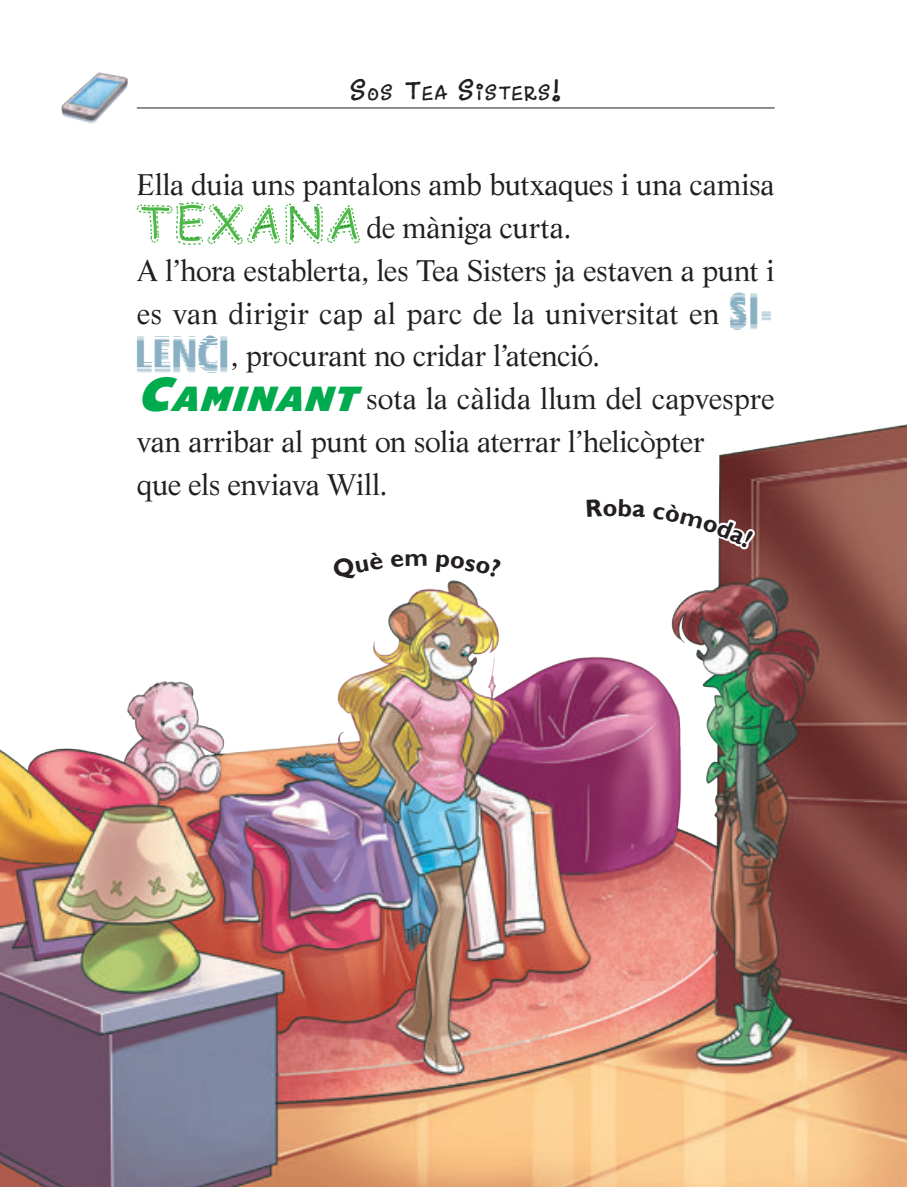
<style>
.page{position:relative;width:907px;height:1187px;background:#fff}
.page>*{position:absolute;margin:0;border:0;box-sizing:border-box;transform-origin:0 0}
.t1{font:30.38px "Dance Party";letter-spacing:.055em;color:#231f20}
.t2{font:29.25px "Life";letter-spacing:-.01em;color:#231f20}
.t3{font:29.25px "Life";letter-spacing:.01em;color:#231f20}
.s1{font-size:40.5px}
.s2{font-family:"Nervous";font-size:36px;color:#8ab1c3}
.s3{font-family:"Bemio";font-style:italic;font-size:49.5px;color:#00ab4d}
.s4{font-family:"Bemio";font-style:italic;font-size:36px;color:#00ab4d}
</style>
<div class="page">
<img style="left:0;top:424px;width:907px;height:763px">
<svg style="left:136px;top:202px;width:224px;height:43px"></svg>
<hr style="left:137px;top:108px;width:638px;height:1px;background:#231f20">
<img style="left:61px;top:72px;width:93px;height:52px">
<svg style="left:0;top:1184px;width:4px;height:3px"></svg>
<svg style="left:328px;top:547px;width:178px;height:61px"></svg>
<svg style="left:582px;top:493px;width:177px;height:60px"></svg>
<p class="t1" style="left:351px;top:76px;width:211px"><span class="s1">s</span>os <span class="s1">t</span>ea <span class="s1">s</span>isters<span class="s1">!</span></p>
<p class="t2" style="left:137px;top:167px;width:639px">Ella duia uns pantalons amb butxaques i una camisa</p>
<p class="t2" style="left:366px;top:210px;width:207px">de màniga curta.</p>
<p class="t2" style="left:137px;top:253px;width:639px">A l’hora establerta, les Tea Sisters ja estaven a punt i</p>
<p class="t3" style="left:137px;top:295px;width:639px">es van dirigir cap al parc de la universitat en <span class="s2">SI-</span></p>
<p class="t2" style="left:137px;top:338px;width:465px"><span class="s2">LENCI</span>, procurant no cridar l’atenció.</p>
<p class="t2" style="left:137px;top:381px;width:639px"><span class="s3">C</span><span class="s4">AMINANT</span> sota la càlida llum del capvespre</p>
<p class="t2" style="left:137px;top:424px;width:569px">van arribar al punt on solia aterrar l’helicòpter</p>
<p class="t2" style="left:137px;top:466px;width:252px">que els enviava Will.</p>
</div>
